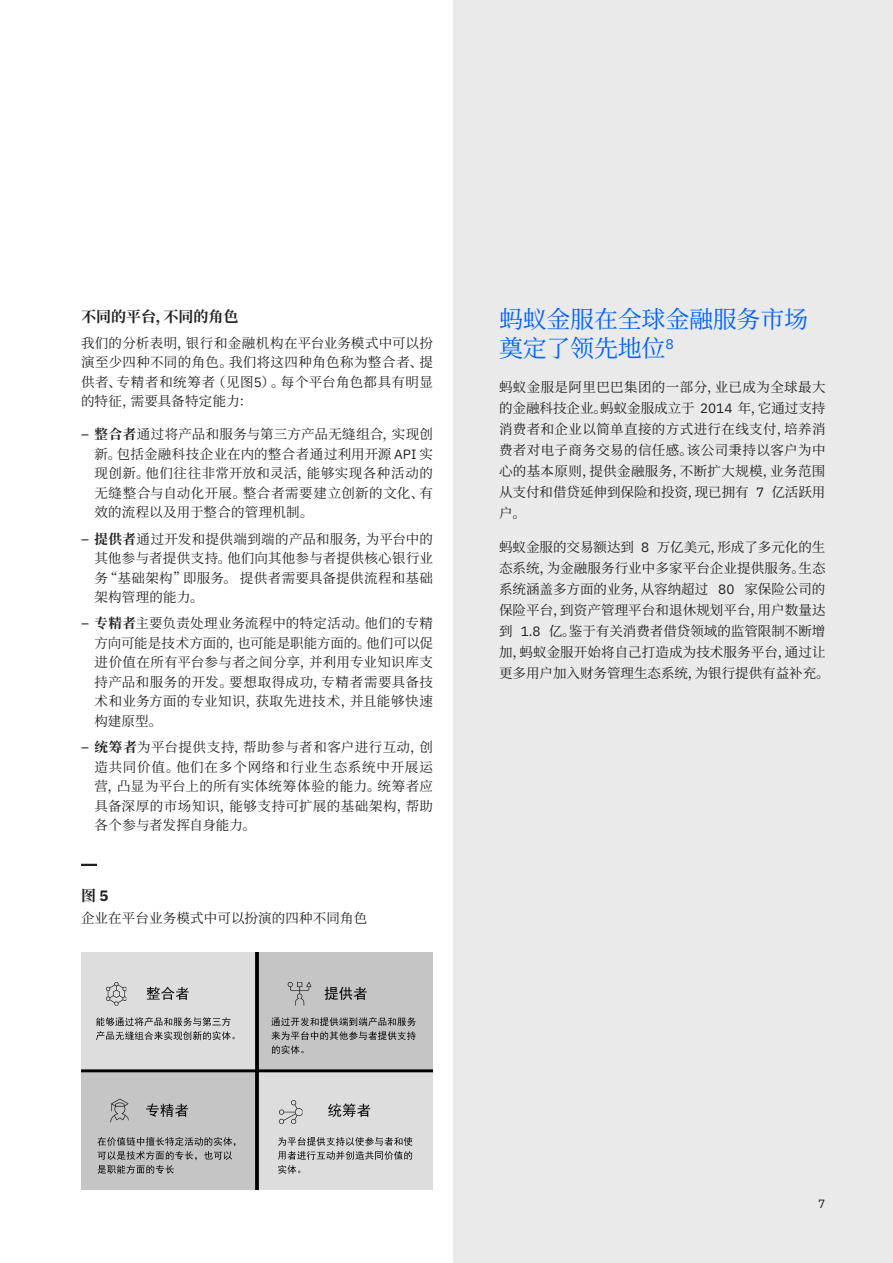
<style>
.page{position:relative;width:893px;height:1263px;background:#fff}
.page>*{position:absolute;margin:0;border:0;box-sizing:border-box;transform-origin:0 0}
.t1{font:24px/28.8px "Noto Serif CJ Ksc";letter-spacing:-.01em;color:#0062ff}
.t2{font:700 15px "Noto Serif CJ Ksc";color:#231f20}
.t3{font:13.5px/19.5px "Noto Serif CJ Ksc";letter-spacing:.01em;color:#231f20;text-align:justify}
.t4{font:12px "IBM Plex Sans";color:#231f20}
.s1{font-family:"IBM Plex Sans"}
.s2{font-weight:700}
</style>
<div class="page">
<div style="left:453px;top:0;width:440px;height:1263px;background:#eaeaea"></div>
<svg style="left:81px;top:864px;width:16px;height:2px"></svg>
<img style="left:81px;top:953px;width:351px;height:237px">
<p class="t2" style="left:81px;top:308px;width:159px">不同的平台，不同的角色</p>
<p class="t3" style="left:81px;top:333px;width:353px">我们的分析表明，银行和金融机构在平台业务模式中可以扮演至少四种不同的角色。我们将这四种角色称为整合者、提供者、专精者和统筹者（见图<span class="s1">5</span>）。每个平台角色都具有明显的特征，需要具备特定能力：</p>
<p class="t3" style="left:94px;top:425px;width:340px;text-indent:-14px"><span class="s1">–</span> <span class="s2">整合者</span>通过将产品和服务与第三方产品无缝组合，实现创新。包括金融科技企业在内的整合者通过利用开源 <span class="s1">API</span> 实现创新。他们往往非常开放和灵活，能够实现各种活动的无缝整合与自动化开展。整合者需要建立创新的文化、有效的流程以及用于整合的管理机制。</p>
<p class="t3" style="left:94px;top:529px;width:340px;text-indent:-14px"><span class="s1">–</span> <span class="s2">提供者</span>通过开发和提供端到端的产品和服务，为平台中的其他参与者提供支持。他们向其他参与者提供核心银行业务“基础架构”即服务。提供者需要具备提供流程和基础架构管理的能力。</p>
<p class="t3" style="left:94px;top:614px;width:340px;text-indent:-14px"><span class="s1">–</span> <span class="s2">专精者</span>主要负责处理业务流程中的特定活动。他们的专精方向可能是技术方面的，也可能是职能方面的。他们可以促进价值在所有平台参与者之间分享，并利用专业知识库支持产品和服务的开发。要想取得成功，专精者需要具备技术和业务方面的专业知识，获取先进技术，并且能够快速构建原型。</p>
<p class="t3" style="left:94px;top:738px;width:340px;text-indent:-14px"><span class="s1">–</span> <span class="s2">统筹者</span>为平台提供支持，帮助参与者和客户进行互动，创造共同价值。他们在多个网络和行业生态系统中开展运营，凸显为平台上的所有实体统筹体验的能力。统筹者应具备深厚的市场知识，能够支持可扩展的基础架构，帮助各个参与者发挥自身能力。</p>
<p class="t2" style="left:81px;top:886px;width:29px">图 <span class="s1">5</span></p>
<p class="t3" style="left:81px;top:909px;width:288px">企业在平台业务模式中可以扮演的四种不同角色</p>
<h1 class="t1" style="left:499px;top:306px;width:311px">蚂蚁金服在全球金融服务市场奠定了领先地位<sup>8</sup></h1>
<p class="t3" style="left:499px;top:376px;width:328px;line-height:21px">蚂蚁金服是阿里巴巴集团的一部分，业已成为全球最大的金融科技企业。蚂蚁金服成立于 <span class="s1">2014</span> 年，它通过支持消费者和企业以简单直接的方式进行在线支付，培养消费者对电子商务交易的信任感。该公司秉持以客户为中心的基本原则，提供金融服务，不断扩大规模，业务范围从支付和借贷延伸到保险和投资，现已拥有 <span class="s1">7</span> 亿活跃用户。</p>
<p class="t3" style="left:499px;top:537px;width:332px;line-height:21px;text-align:left">蚂蚁金服的交易额达到 <span class="s1">8</span> 万亿美元，形成了多元化的生态系统，为金融服务行业中多家平台企业提供服务。生态系统涵盖多方面的业务，从容纳超过 <span class="s1">80</span> 家保险公司的保险平台，到资产管理平台和退休规划平台，用户数量达到 <span class="s1">1.8</span> 亿。鉴于有关消费者借贷领域的监管限制不断增加，蚂蚁金服开始将自己打造成为技术服务平台，通过让更多用户加入财务管理生态系统，为银行提供有益补充。</p>
<p class="t4" style="left:818px;top:1194px;width:9px">7</p>
</div>
